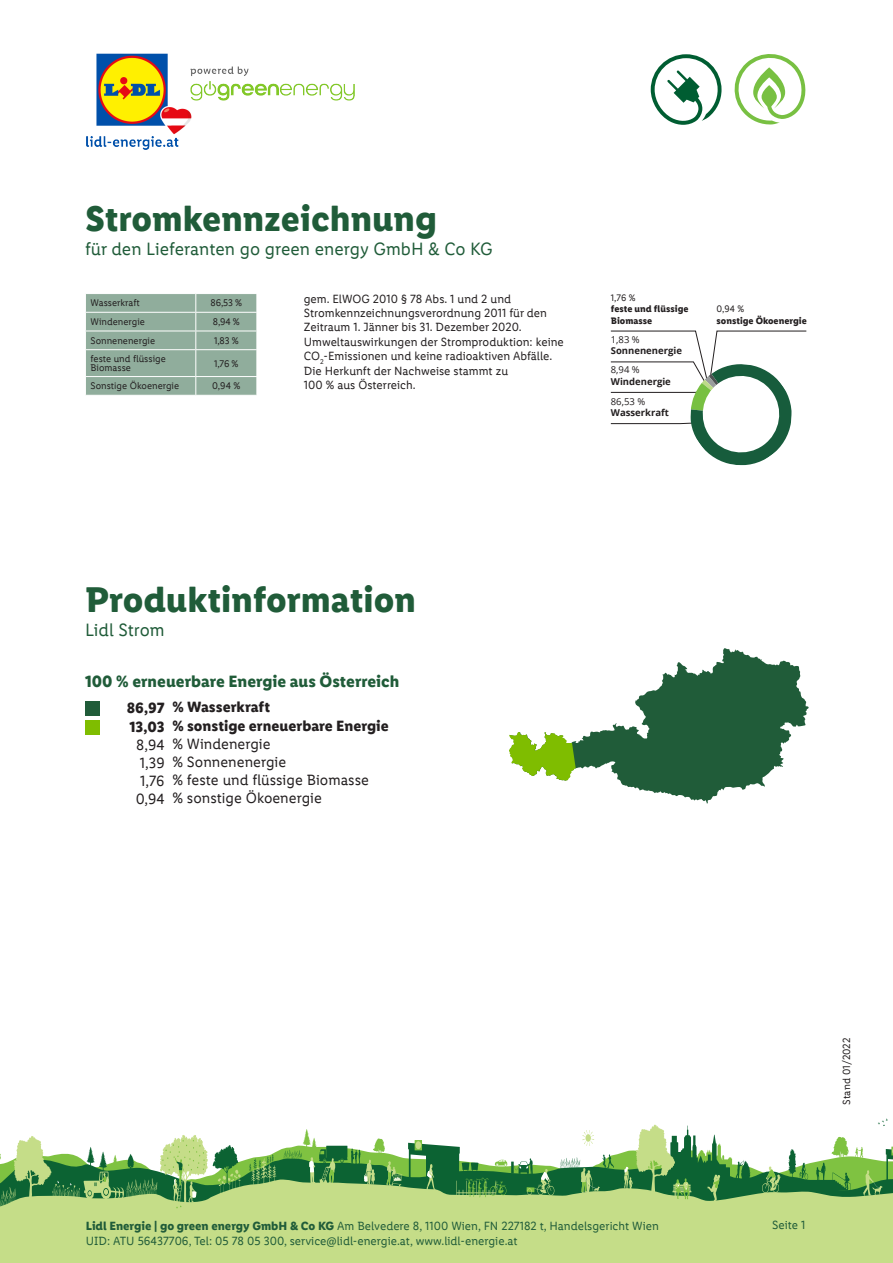
<style>
.page{position:relative;width:893px;height:1263px;background:#fff}
.page>*{position:absolute;margin:0;border:0;box-sizing:border-box;transform-origin:0 0}
.t1{font:700 36px "Lidl Font TT";color:#205c39}
.t2{font:18px "Lidl Font TT";color:#205c39}
.t3{font:700 16.5px "Lidl Font TT";color:#205c39}
.t4{font:15px/18px "Lidl Font TT";color:#231f20;text-align:center}
.t5{font:700 15px "Lidl Font TT";color:#231f20}
.t6{font:12px/14.4px "Lidl Font TT";color:#231f20}
.t7{font:12px/14.4px "Lidl Font TT";color:#205c39}
.t8{font:10.5px "Lidl Font TT";color:#231f20}
.t9{font:9.75px/9px "Lidl Font TT";color:#231f20}
.t10{font:700 9.45px/11.4px "Lidl Font TT";color:#231f20}
.t11{font:700 9.45px "Open Sans";color:#231f20}
.t12{font:9.45px "Open Sans";color:#231f20}
.t13{font:9.45px "Lidl Font TT";color:#231f20}
.s1{font-weight:700}
</style>
<div class="page">
<div style="left:0;top:1179px;width:893px;height:84px;background:#c5dd88"></div>
<svg style="left:878px;top:1118px;width:10px;height:8px"></svg>
<svg style="left:0;top:1135px;width:241px;height:75px"></svg>
<svg style="left:249px;top:1154px;width:27px;height:31px"></svg>
<svg style="left:761px;top:1166px;width:20px;height:28px"></svg>
<svg style="left:284px;top:1129px;width:118px;height:57px"></svg>
<svg style="left:788px;top:1137px;width:105px;height:59px"></svg>
<svg style="left:624px;top:1124px;width:127px;height:77px"></svg>
<svg style="left:408px;top:1130px;width:206px;height:67px"></svg>
<img style="left:86px;top:53px;width:268px;height:96px">
<svg style="left:734px;top:54px;width:72px;height:71px"></svg>
<svg style="left:651px;top:54px;width:70px;height:71px"></svg>
<svg style="left:602px;top:648px;width:207px;height:156px"></svg>
<div style="left:85px;top:702px;width:14px;height:14px;background:#205c39"></div>
<div style="left:85px;top:720px;width:14px;height:15px;background:#7fbd00"></div>
<svg style="left:509px;top:731px;width:264px;height:50px"></svg>
<svg style="left:85px;top:294px;width:172px;height:101px"></svg>
<svg style="left:610px;top:330px;width:197px;height:136px"></svg>
<p class="t1" style="left:85px;top:198px;width:353px">Stromkennzeichnung</p>
<p class="t2" style="left:85px;top:239px;width:409px">für den Lieferanten go green energy GmbH &amp; Co KG</p>
<p class="t9" style="left:91px;top:298px;width:51px">Wasserkraft</p>
<p class="t9" style="left:211px;top:298px;width:33px">86,53 %</p>
<p class="t9" style="left:91px;top:317px;width:56px">Windenergie</p>
<p class="t9" style="left:213px;top:317px;width:28px">8,94 %</p>
<p class="t9" style="left:91px;top:336px;width:66px">Sonnenenergie</p>
<p class="t9" style="left:214px;top:336px;width:26px">1,83 %</p>
<p class="t9" style="left:91px;top:355px;width:77px">feste und flüssige<br>Biomasse</p>
<p class="t9" style="left:214px;top:359px;width:26px">1,76 %</p>
<p class="t9" style="left:91px;top:381px;width:90px">Sonstige Ökoenergie</p>
<p class="t9" style="left:212px;top:381px;width:30px">0,94 %</p>
<p class="t13" style="left:611px;top:292px;width:26px">1,76 %</p>
<p class="t10" style="left:611px;top:303px;width:79px">feste und flüssige<br>Biomasse</p>
<p class="t6" style="left:304px;top:291px;width:245px">gem. ElWOG 2010 § 78 Abs. 1 und 2 und<br>Stromkennzeichnungsverordnung 2011 für den</p>
<p class="t6" style="left:304px;top:320px;width:219px">Zeitraum 1. Jänner bis 31. Dezember 2020.</p>
<p class="t6" style="left:304px;top:335px;width:262px">Umweltauswirkungen der Stromproduktion: keine<br>CO<sub>2</sub>-Emissionen und keine radioaktiven Abfälle.</p>
<p class="t6" style="left:304px;top:363px;width:206px">Die Herkunft der Nachweise stammt zu<br>100 % aus Österreich.</p>
<p class="t12" style="left:611px;top:363px;width:30px">8,94 %</p>
<p class="t12" style="left:611px;top:333px;width:30px">1,83 %</p>
<p class="t11" style="left:611px;top:344px;width:73px">Sonnenenergie</p>
<p class="t11" style="left:611px;top:375px;width:62px">Windenergie</p>
<p class="t12" style="left:611px;top:395px;width:36px">86,53 %</p>
<p class="t11" style="left:611px;top:406px;width:60px">Wasserkraft</p>
<p class="t13" style="left:716px;top:304px;width:29px">0,94 %</p>
<p class="t10" style="left:716px;top:315px;width:92px">sonstige Ökoenergie</p>
<p class="t1" style="left:85px;top:579px;width:332px">Produktinformation</p>
<p class="t2" style="left:85px;top:620px;width:81px">Lidl Strom</p>
<p class="t3" style="left:85px;top:671px;width:316px">100 % erneuerbare Energie aus Österreich</p>
<p class="t5" style="left:127px;top:699px;width:39px">86,97</p>
<p class="t5" style="left:129px;top:718px;width:37px">13,03</p>
<p class="t4" style="left:136px;top:736px;width:30px">8,94</p>
<p class="t4" style="left:140px;top:754px;width:26px">1,39</p>
<p class="t4" style="left:136px;top:772px;width:31px">1,76<br>0,94</p>
<p class="t5" style="left:172px;top:698px;width:99px">% Wasserkraft</p>
<p class="t5" style="left:172px;top:717px;width:218px">% sonstige erneuerbare Energie</p>
<p class="t4" style="left:172px;top:735px;width:100px">% Windenergie</p>
<p class="t4" style="left:172px;top:753px;width:115px">% Sonnenenergie</p>
<p class="t4" style="left:172px;top:771px;width:198px">% feste und flüssige Biomasse</p>
<p class="t4" style="left:172px;top:789px;width:151px">% sonstige Ökoenergie</p>
<p class="t7" style="left:86px;top:1219px;width:575px"><span class="s1">Lidl Energie | go green energy GmbH &amp; Co KG</span> Am Belvedere 8, 1100 Wien, FN 227182 t, Handelsgericht Wien<br>UID: ATU 56437706, Tel: 05 78 05 300, service@lidl-energie.at, www.lidl-energie.at</p>
<p class="t8" style="left:841px;top:1104px;width:68px;rotate:-90deg">Stand 01/2022</p>
<p class="t7" style="left:772px;top:1218px;width:35px">Seite 1</p>
</div>
